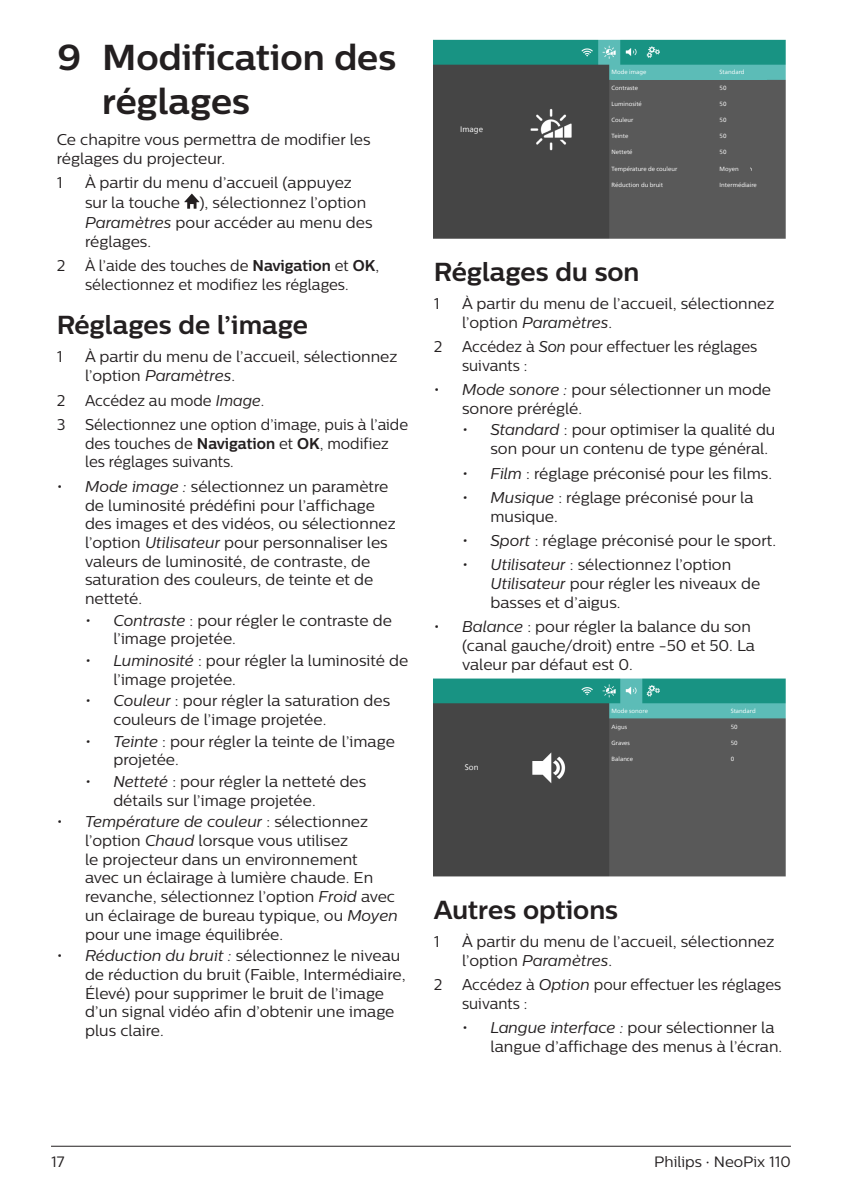
<style>
.page{position:relative;width:842px;height:1191px;background:#fff}
.page>*{position:absolute;margin:0;border:0;box-sizing:border-box;transform-origin:0 0}
.t1{font:700 36px/43.2px "Centrale Sans";color:#231f20}
.heading2{font:700 26px "Centrale Sans";color:#231f20}
.Body{font:15.6px/18.8px "Centrale Sans";color:#231f20}
.Body-2{font:15.6px/18.8px "Centrale Sans";color:#231f20;scale:.95 1}
.t2{font:15px "Centrale Sans";color:#231f20}
.t3{font:8px "Neue Frutiger World";color:#fff}
.t4{font:6px "Neue Frutiger World";color:#fff}
.s1{font-style:italic}
.s2{font-weight:700}
</style>
<div class="page">
<hr style="left:51px;top:1145px;width:740px;height:1px;background:#231f20">
<svg style="left:184px;top:194px;width:15px;height:15px"></svg>
<img style="left:434px;top:40px;width:351px;height:199px">
<div style="left:610px;top:85px;width:139px;height:107px;background:#595959"></div>
<div style="left:611px;top:66px;width:156px;height:13px;background:#5cbcb7"></div>
<div style="left:440px;top:125px;width:63px;height:51px;background:#454545"></div>
<img style="left:434px;top:678px;width:351px;height:199px">
<div style="left:440px;top:763px;width:63px;height:51px;background:#454545"></div>
<div style="left:610px;top:707px;width:148px;height:9px;background:#5cbcb7"></div>
<div style="left:610px;top:722px;width:129px;height:42px;background:#595959"></div>
<p class="t1" style="left:102px;top:35px;width:296px;text-indent:-45px">9 Modification des réglages</p>
<p class="Body" style="left:57px;top:130px;width:315px">Ce chapitre vous permettra de modifier les réglages du projecteur.</p>
<p class="Body" style="left:57px;top:173px;width:7px">1</p>
<p class="Body" style="left:85px;top:173px;width:289px;line-height:19.4px">À partir du menu d’accueil (appuyez sur la touche ), sélectionnez l’option<br><span class="s1">Paramètres</span> pour accéder au menu des réglages.</p>
<p class="Body-2" style="left:57px;top:256px;width:10px">2</p>
<p class="Body-2" style="left:85px;top:256px;width:311px">À l’aide des touches de <span class="s2">Navigation</span> et <span class="s2">OK</span>, sélectionnez et modifiez les réglages.</p>
<p class="heading2" style="left:57px;top:309px;width:253px">Réglages de l’image</p>
<p class="Body" style="left:57px;top:347px;width:7px">1</p>
<p class="Body" style="left:85px;top:347px;width:314px">À partir du menu de l’accueil, sélectionnez l’option <span class="s1">Paramètres</span>.</p>
<p class="Body-2" style="left:57px;top:390px;width:10px">2</p>
<p class="Body-2" style="left:85px;top:390px;width:190px">Accédez au mode <span class="s1">Image</span>.</p>
<p class="Body-2" style="left:57px;top:415px;width:11px">3</p>
<p class="Body-2" style="left:85px;top:415px;width:342px">Sélectionnez une option d’image, puis à l’aide des touches de <span class="s2">Navigation</span> et <span class="s2">OK</span>, modifiez les réglages suivants.</p>
<p class="Body" style="left:85px;top:476px;width:312px;text-indent:-28px">• <span class="s1">Mode image :</span> sélectionnez un paramètre de luminosité prédéfini pour l’affichage des images et des vidéos, ou sélectionnez l’option <span class="s1">Utilisateur</span> pour personnaliser les valeurs de luminosité, de contraste, de saturation des couleurs, de teinte et de netteté.</p>
<p class="Body" style="left:113px;top:610px;width:280px;text-indent:-28px"><span class="s1">• Contraste</span> : pour régler le contraste de l’image projetée.</p>
<p class="Body" style="left:113px;top:651px;width:296px;text-indent:-28px"><span class="s1">• Luminosité</span> : pour régler la luminosité de l’image projetée.</p>
<p class="Body" style="left:113px;top:691px;width:278px;text-indent:-28px"><span class="s1">• Couleur</span> : pour régler la saturation des couleurs de l’image projetée.</p>
<p class="Body" style="left:113px;top:731px;width:283px;text-indent:-28px"><span class="s1">• Teinte</span> : pour régler la teinte de l’image projetée.</p>
<p class="Body" style="left:113px;top:771px;width:254px;text-indent:-28px"><span class="s1">• Netteté</span> : pour régler la netteté des détails sur l’image projetée.</p>
<p class="Body" style="left:85px;top:812px;width:314px;text-indent:-28px">• <span class="s1">Température de couleur</span> : sélectionnez l’option <span class="s1">Chaud</span> lorsque vous utilisez<br>le projecteur dans un environnement<br>avec un éclairage à lumière chaude. En revanche, sélectionnez l’option <span class="s1">Froid</span> avec un éclairage de bureau typique, ou <span class="s1">Moyen </span>pour une image équilibrée.</p>
<p class="Body" style="left:85px;top:946px;width:322px;text-indent:-28px">• <span class="s1">Réduction du bruit :</span> sélectionnez le niveau de réduction du bruit (Faible, Intermédiaire, Élevé) pour supprimer le bruit de l’image d’un signal vidéo afin d’obtenir une image plus claire.</p>
<p class="t3" style="left:460px;top:123px;width:25px">Image</p>
<p class="t4" style="left:612px;top:67px;width:36px">Mode image</p>
<p class="t4" style="left:720px;top:67px;width:26px">Standard</p>
<p class="t4" style="left:612px;top:83px;width:28px">Contraste</p>
<p class="t4" style="left:720px;top:83px;width:8px">50</p>
<p class="t4" style="left:612px;top:100px;width:32px">Luminosité</p>
<p class="t4" style="left:720px;top:100px;width:8px">50</p>
<p class="t4" style="left:612px;top:116px;width:23px">Couleur</p>
<p class="t4" style="left:720px;top:116px;width:8px">50</p>
<p class="t4" style="left:612px;top:132px;width:18px">Teinte</p>
<p class="t4" style="left:720px;top:132px;width:8px">50</p>
<p class="t4" style="left:612px;top:148px;width:22px">Netteté</p>
<p class="t4" style="left:720px;top:148px;width:8px">50</p>
<p class="t4" style="left:612px;top:164px;width:67px">Température de couleur</p>
<p class="t4" style="left:720px;top:164px;width:21px">Moyen</p>
<p class="t4" style="left:612px;top:180px;width:53px">Réduction du bruit</p>
<p class="t4" style="left:720px;top:180px;width:39px">Intermédiaire</p>
<p class="heading2" style="left:434px;top:256px;width:207px">Réglages du son</p>
<p class="Body" style="left:434px;top:294px;width:7px">1</p>
<p class="Body" style="left:462px;top:294px;width:314px">À partir du menu de l’accueil, sélectionnez l’option <span class="s1">Paramètres</span>.</p>
<p class="Body-2" style="left:434px;top:337px;width:10px">2</p>
<p class="Body-2" style="left:462px;top:337px;width:312px">Accédez à <span class="s1">Son</span> pour effectuer les réglages suivants :</p>
<p class="Body" style="left:462px;top:380px;width:311px;text-indent:-28px">• <span class="s1">Mode sonore :</span> pour sélectionner un mode sonore préréglé.</p>
<p class="Body" style="left:490px;top:420px;width:286px;text-indent:-28px"><span class="s1">• Standard</span> : pour optimiser la qualité du son pour un contenu de type général.</p>
<p class="Body" style="left:462px;top:463px;width:311px"><span class="s1">• Film</span> : réglage préconisé pour les films.</p>
<p class="Body" style="left:490px;top:488px;width:265px;text-indent:-28px"><span class="s1">• Musique</span> : réglage préconisé pour la musique.</p>
<p class="Body" style="left:462px;top:531px;width:315px"><span class="s1">• Sport</span> : réglage préconisé pour le sport.</p>
<p class="Body" style="left:490px;top:555px;width:271px;text-indent:-28px"><span class="s1">• Utilisateur</span> : sélectionnez l’option<br><span class="s1">Utilisateur</span> pour régler les niveaux de basses et d’aigus.</p>
<p class="Body" style="left:462px;top:617px;width:294px;text-indent:-28px">• <span class="s1">Balance</span> : pour régler la balance du son (canal gauche/droit) entre -50 et 50. La valeur par défaut est 0.</p>
<p class="t3" style="left:465px;top:761px;width:15px">Son</p>
<p class="t4" style="left:612px;top:705px;width:38px">Mode sonore</p>
<p class="t4" style="left:731px;top:705px;width:26px">Standard</p>
<p class="t4" style="left:612px;top:722px;width:17px">Aigus</p>
<p class="t4" style="left:731px;top:722px;width:8px">50</p>
<p class="t4" style="left:612px;top:738px;width:20px">Graves</p>
<p class="t4" style="left:731px;top:738px;width:8px">50</p>
<p class="t4" style="left:612px;top:754px;width:23px">Balance</p>
<p class="t4" style="left:731px;top:754px;width:5px">0</p>
<p class="heading2" style="left:434px;top:894px;width:186px">Autres options</p>
<p class="Body" style="left:434px;top:932px;width:7px">1</p>
<p class="Body" style="left:462px;top:932px;width:314px">À partir du menu de l’accueil, sélectionnez l’option <span class="s1">Paramètres</span>.</p>
<p class="Body-2" style="left:434px;top:975px;width:10px">2</p>
<p class="Body-2" style="left:462px;top:975px;width:337px">Accédez à <span class="s1">Option</span> pour effectuer les réglages suivants :</p>
<p class="Body" style="left:490px;top:1018px;width:293px;text-indent:-28px">• <span class="s1">Langue interface :</span> pour sélectionner la langue d’affichage des menus à l’écran.</p>
<p class="t2" style="left:51px;top:1153px;width:15px">17</p>
<p class="t2" style="left:654px;top:1153px;width:138px">Philips · NeoPix 110</p>
</div>
